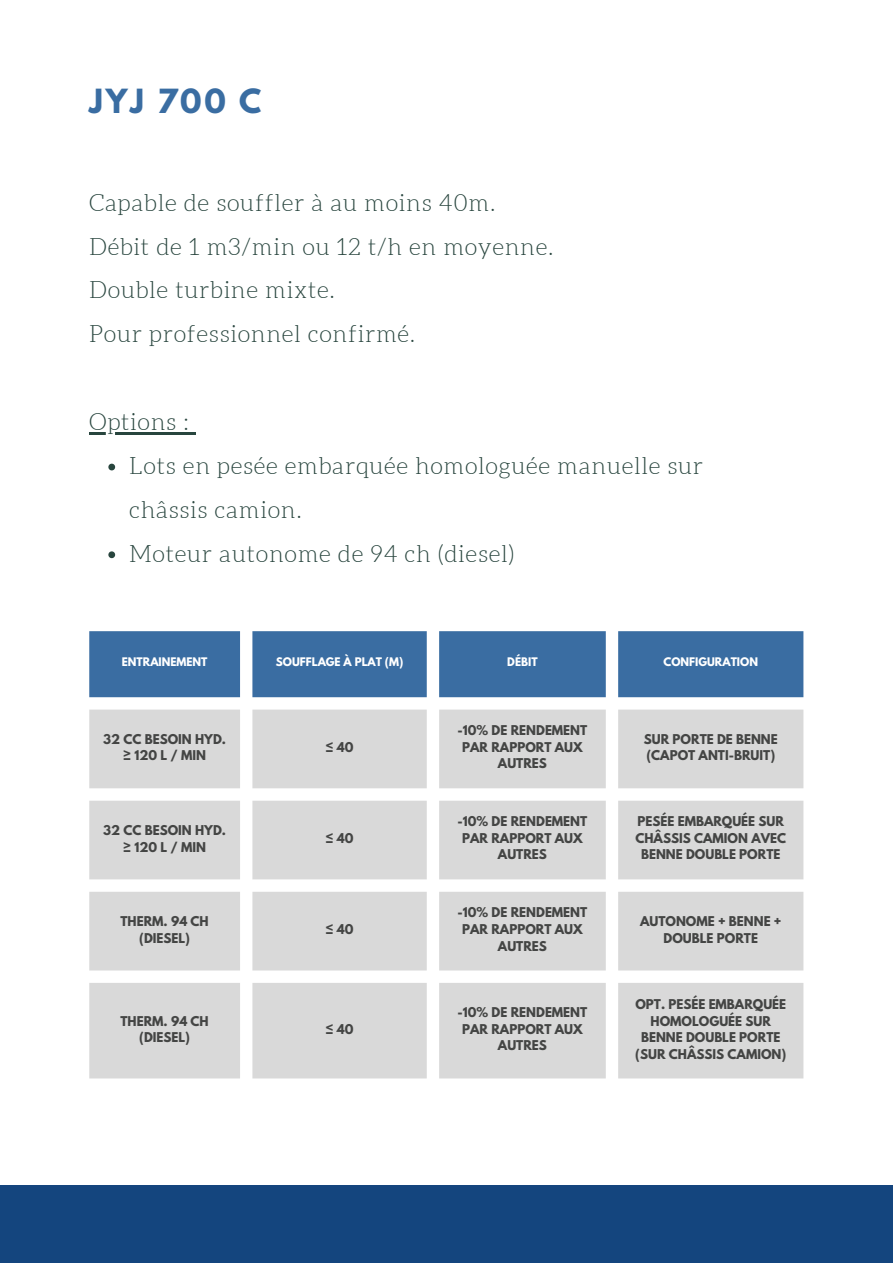
<style>
.page{position:relative;width:893px;height:1264px;background:#fff}
.page>*{position:absolute;margin:0;border:0;box-sizing:border-box;transform-origin:0 0}
.t1{font:700 29.55px "League Spartan";letter-spacing:.09em;color:#3a6da2}
.t2{font:300 23.55px/43.8px "Aleo";letter-spacing:.03em;color:#28453e}
.t3{font:700 12px/16.6px "League Spartan";color:#444544;text-align:center}
.t4{font:700 10.5px "League Spartan";color:#fff}
</style>
<div class="page">
<div style="left:0;top:1185px;width:892px;height:77px;background:#14457e"></div>
<svg style="left:108px;top:463px;width:7px;height:7px"></svg>
<svg style="left:108px;top:551px;width:7px;height:7px"></svg>
<hr style="left:89px;top:432px;width:100px;height:2px;background:#28453e">
<svg style="left:189px;top:432px;width:7px;height:2px"></svg>
<svg style="left:89px;top:631px;width:714px;height:66px;background:#4475a7"></svg>
<svg style="left:89px;top:709px;width:714px;height:369px;fill:#d9d9d9"></svg>
<h1 class="t1" style="left:89px;top:87px;width:174px">JYJ 700 C</h1>
<h2 class="t2" style="left:89px;top:181px;width:465px">Capable de souffler à au moins 40m.<br>Débit de 1 m3/min ou 12 t/h en moyenne.<br>Double turbine mixte.<br>Pour professionnel confirmé.</h2>
<h2 class="t2" style="left:89px;top:400px;width:101px">Options :</h2>
<h2 class="t2" style="left:129px;top:444px;width:575px">Lots en pesée embarquée homologuée manuelle sur châssis camion.<br>Moteur autonome de 94 ch (diesel)</h2>
<p class="t4" style="left:122px;top:657px;width:87px">ENTRAINEMENT</p>
<p class="t4" style="left:276px;top:657px;width:129px">SOUFFLAGE À PLAT (M)</p>
<p class="t4" style="left:507px;top:657px;width:32px">DÉBIT</p>
<p class="t4" style="left:663px;top:657px;width:96px">CONFIGURATION</p>
<p class="t3" style="left:103px;top:732px;width:124px">32 CC BESOIN HYD. ≥ 120 L / MIN</p>
<p class="t3" style="left:325px;top:740px;width:29px">≤ 40</p>
<p class="t3" style="left:103px;top:823px;width:124px">32 CC BESOIN HYD. ≥ 120 L / MIN</p>
<p class="t3" style="left:325px;top:831px;width:29px">≤ 40</p>
<p class="t3" style="left:120px;top:914px;width:90px">THERM. 94 CH (DIESEL)</p>
<p class="t3" style="left:325px;top:922px;width:29px">≤ 40</p>
<p class="t3" style="left:120px;top:1014px;width:90px">THERM. 94 CH (DIESEL)</p>
<p class="t3" style="left:325px;top:1022px;width:29px">≤ 40</p>
<p class="t3" style="left:457px;top:723px;width:131px">-10% DE RENDEMENT<br>PAR RAPPORT AUX<br>AUTRES</p>
<p class="t3" style="left:643px;top:732px;width:135px;text-align:left">SUR PORTE DE BENNE (CAPOT ANTI-BRUIT)</p>
<p class="t3" style="left:457px;top:814px;width:131px">-10% DE RENDEMENT<br>PAR RAPPORT AUX<br>AUTRES</p>
<p class="t3" style="left:635px;top:814px;width:152px">PESÉE EMBARQUÉE SUR<br>CHÂSSIS CAMION AVEC<br>BENNE DOUBLE PORTE</p>
<p class="t3" style="left:457px;top:905px;width:131px">-10% DE RENDEMENT<br>PAR RAPPORT AUX<br>AUTRES</p>
<p class="t3" style="left:640px;top:914px;width:143px">AUTONOME + BENNE +<br>DOUBLE PORTE</p>
<p class="t3" style="left:457px;top:1005px;width:131px">-10% DE RENDEMENT<br>PAR RAPPORT AUX<br>AUTRES</p>
<p class="t3" style="left:635px;top:997px;width:152px">OPT. PESÉE EMBARQUÉE<br>HOMOLOGUÉE SUR<br>BENNE DOUBLE PORTE (SUR CHÂSSIS CAMION)</p>
</div>
